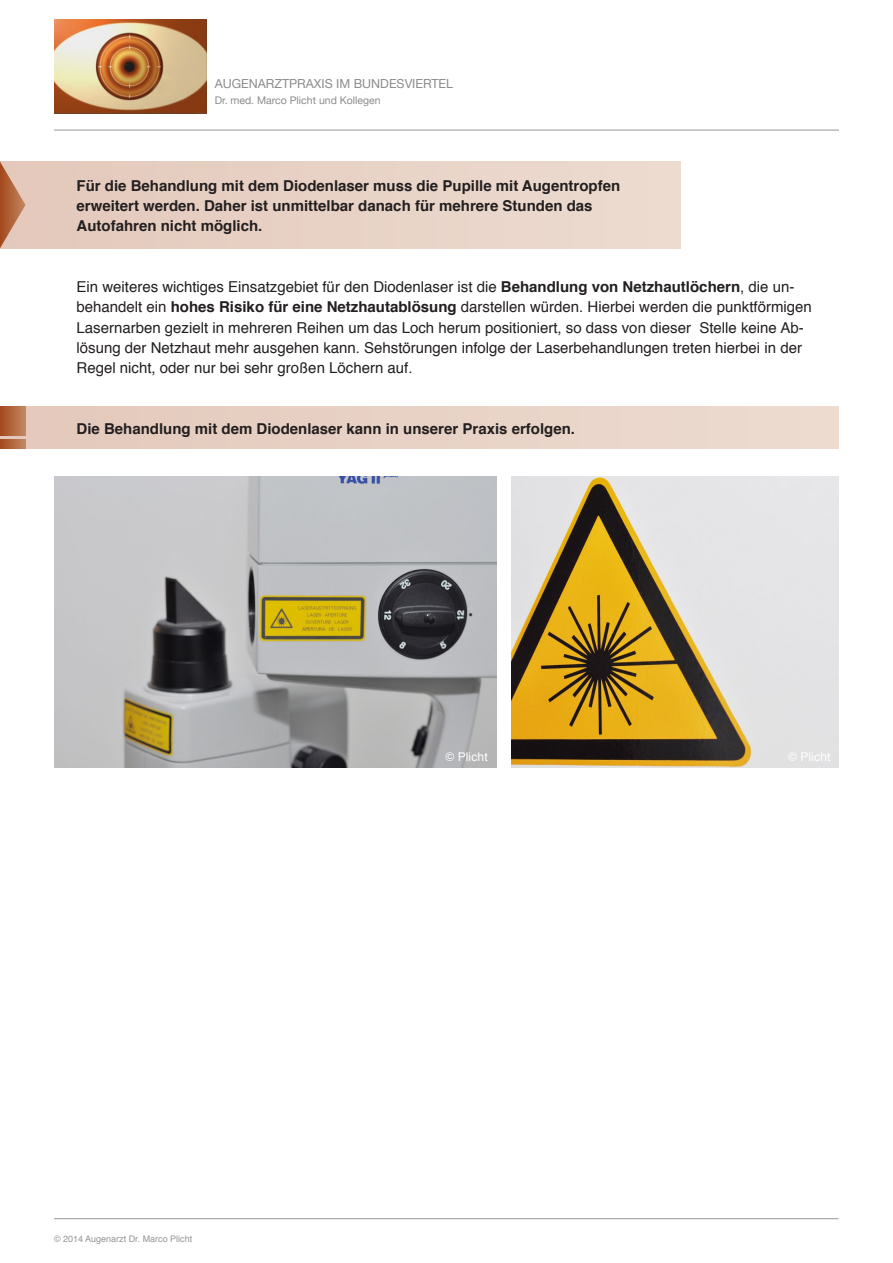
<style>
.page{position:relative;width:893px;height:1263px;background:#fff}
.page>*{position:absolute;margin:0;border:0;box-sizing:border-box;transform-origin:0 0}
.t1{font:15px/20.2px "Helvetica";color:#231f20}
.t2{font:700 15px/20.2px "Helvetica";color:#231f20}
.t3{font:12.45px "Helvetica Neue";color:#8c8c8f}
.t4{font:12px "Helvetica";letter-spacing:.01em;color:#fff}
.t5{font:10.5px "Helvetica Neue";color:#8c8c8f}
.t6{font:9px "Helvetica";color:#939598}
.s1{font-weight:700}
</style>
<div class="page">
<hr style="left:54px;top:1218px;width:784px;height:1px;background:#939598">
<hr style="left:54px;top:130px;width:785px;height:1px;background:#939598">
<img style="left:54px;top:19px;width:152px;height:94px">
<div style="left:0;top:407px;width:839px;height:41px;background:#e8d2c6"></div>
<svg style="left:0;top:440px;width:26px;height:8px"></svg>
<div style="left:0;top:407px;width:26px;height:29px;background:linear-gradient(to right,#a4491d,#c28660)"></div>
<div style="left:0;top:162px;width:680px;height:86px;background:#e8d2c6"></div>
<svg style="left:0;top:162px;width:26px;height:86px"></svg>
<img style="left:511px;top:476px;width:328px;height:291px">
<img style="left:54px;top:476px;width:442px;height:291px">
<p class="t3" style="left:215px;top:75px;width:240px">AUGENARZTPRAXIS IM BUNDESVIERTEL</p>
<p class="t5" style="left:215px;top:93px;width:167px">Dr. med. Marco Plicht und Kollegen</p>
<p class="t2" style="left:77px;top:176px;width:545px">Für die Behandlung mit dem Diodenlaser muss die Pupille mit Augentropfen erweitert werden. Daher ist unmittelbar danach für mehrere Stunden das<br>Autofahren nicht möglich.</p>
<p class="t1" style="left:77px;top:277px;width:737px">Ein weiteres wichtiges Einsatzgebiet für den Diodenlaser ist die <span class="s1">Behandlung von Netzhautlöchern</span>, die un&shy;behandelt ein <span class="s1">hohes Risiko für eine Netzhautablösung</span> darstellen würden. Hierbei werden die punktförmigen Lasernarben gezielt in mehreren Reihen um das Loch herum positioniert, so dass von dieser Stelle keine Ab-- lösung der Netzhaut mehr ausgehen kann. Sehstörungen infolge der Laserbehandlungen treten hierbei in der Regel nicht, oder nur bei sehr großen Löchern auf.</p>
<p class="t2" style="left:77px;top:419px;width:500px">Die Behandlung mit dem Diodenlaser kann in unserer Praxis erfolgen.</p>
<p class="t6" style="left:54px;top:1232px;width:140px">© 2014 Augenarzt Dr. Marco Plicht</p>
<p class="t4" style="left:446px;top:747px;width:44px">© Plicht</p>
<p class="t4" style="left:788px;top:747px;width:44px">© Plicht</p>
</div>
